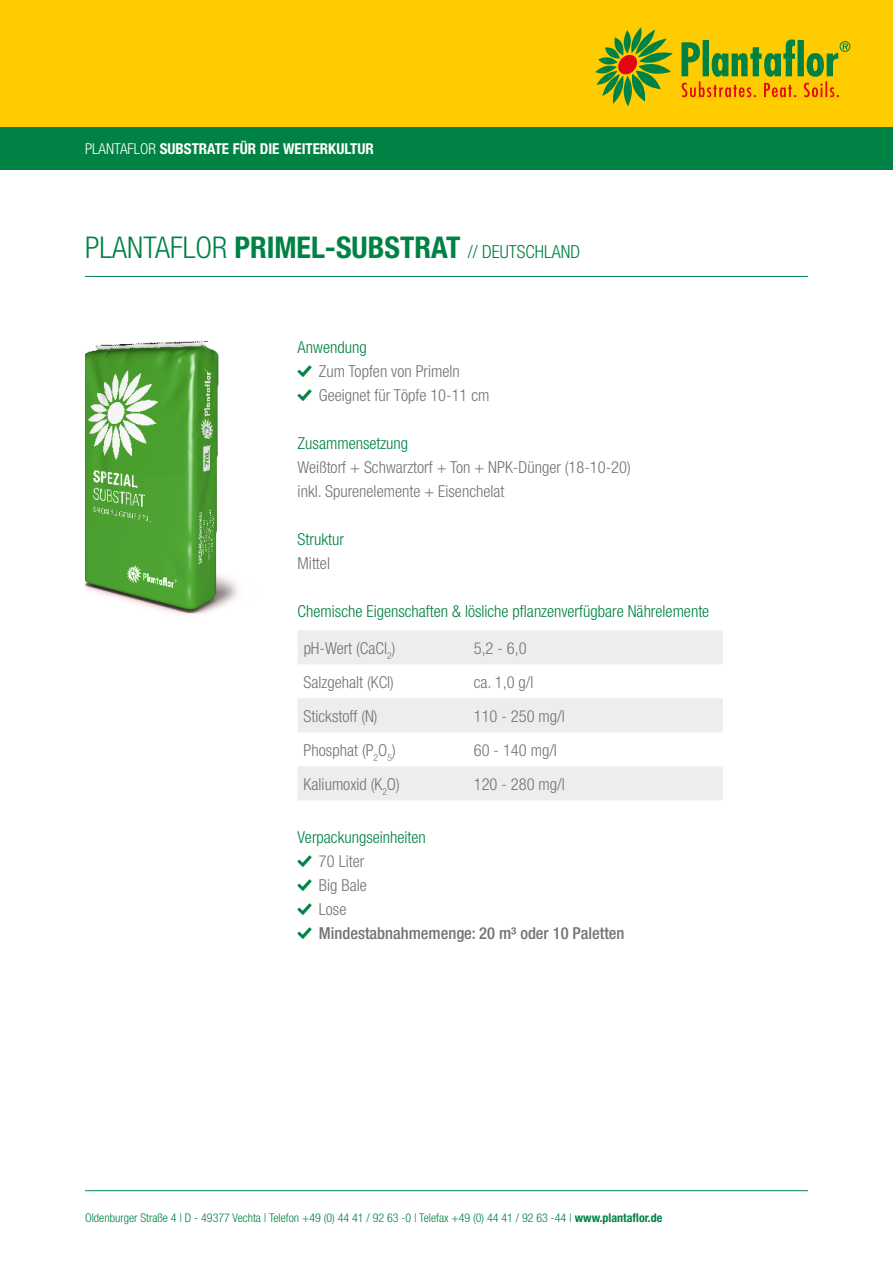
<style>
.page{position:relative;width:893px;height:1263px;background:#fff}
.page>*{position:absolute;margin:0;border:0;box-sizing:border-box;transform-origin:0 0}
.t1{font:700 condensed 30px "Helvetica Neue";color:#008244}
.t2{font:300 condensed 16.5px/24px "Helvetica Neue";color:#747373}
.t3{font:300 condensed 16.5px "Helvetica Neue";color:#008244}
.t4{font:500 condensed 16.5px "Helvetica Neue";color:#747373}
.t5{font:700 condensed 15px "Helvetica Neue";color:#fff}
.t6{font:300 condensed 12px "Helvetica Neue";color:#008244}
.s1{font-weight:300}
.s2{font-weight:300;font-size:18px}
.s3{font-weight:700}
</style>
<div class="page">
<div style="left:0;top:0;width:893px;height:128px;background:#fc0"></div>
<svg style="left:595px;top:27px;width:78px;height:79px"></svg>
<svg style="left:681px;top:39px;width:169px;height:58px"></svg>
<div style="left:0;top:128px;width:893px;height:42px;background:#008244"></div>
<hr style="left:85px;top:1190px;width:723px;height:1px;background:#008244">
<hr style="left:85px;top:276px;width:723px;height:1px;background:#008244">
<img style="left:85px;top:341px;width:153px;height:274px">
<svg style="left:298px;top:630px;width:425px;height:170px;fill:#ededed"></svg>
<p class="t5" style="left:85px;top:140px;width:290px"><span class="s1">PLANTAFLOR</span> SUBSTRATE FÜR DIE WEITERKULTUR</p>
<h1 class="t1" style="left:85px;top:229px;width:496px"><span class="s1">PLANTAFLOR</span> PRIMEL-SUBSTRAT <span class="s2">// DEUTSCHLAND</span></h1>
<p class="t3" style="left:298px;top:338px;width:71px">Anwendung</p>
<p class="t2" style="left:319px;top:359px;width:172px">Zum Topfen von Primeln<br>Geeignet für Töpfe 10-11 cm</p>
<p class="t3" style="left:298px;top:434px;width:112px">Zusammensetzung</p>
<p class="t2" style="left:298px;top:455px;width:335px">Weißtorf + Schwarztorf + Ton + NPK-Dünger (18-10-20) inkl. Spurenelemente + Eisenchelat</p>
<p class="t3" style="left:298px;top:530px;width:48px">Struktur</p>
<p class="t2" style="left:298px;top:551px;width:34px">Mittel</p>
<p class="t3" style="left:298px;top:602px;width:413px">Chemische Eigenschaften &amp; lösliche pflanzenverfügbare Nährelemente</p>
<p class="t2" style="left:304px;top:636px;width:93px">pH-Wert (CaCl<sub>2</sub>)</p>
<p class="t2" style="left:474px;top:636px;width:55px">5,2 - 6,0</p>
<p class="t2" style="left:304px;top:670px;width:92px">Salzgehalt (KCl)</p>
<p class="t2" style="left:474px;top:670px;width:61px">ca. 1,0 g/l</p>
<p class="t2" style="left:304px;top:704px;width:75px">Stickstoff (N)</p>
<p class="t2" style="left:474px;top:704px;width:93px">110 - 250 mg/l</p>
<p class="t2" style="left:304px;top:738px;width:94px">Phosphat (P<sub>2</sub>O<sub>5</sub>)</p>
<p class="t2" style="left:474px;top:738px;width:85px">60 - 140 mg/l</p>
<p class="t2" style="left:304px;top:772px;width:98px">Kaliumoxid (K<sub>2</sub>O)</p>
<p class="t2" style="left:474px;top:772px;width:93px">120 - 280 mg/l</p>
<p class="t3" style="left:298px;top:828px;width:130px">Verpackungseinheiten</p>
<p class="t2" style="left:319px;top:849px;width:49px">70 Liter<br>Big Bale<br>Lose</p>
<p class="t4" style="left:319px;top:924px;width:307px">Mindestabnahmemenge: 20 m³ oder 10 Paletten</p>
<p class="t6" style="left:85px;top:1210px;width:579px">Oldenburger Straße 4 | D - 49377 Vechta | Telefon +49 (0) 44 41 / 92 63 -0 | Telefax +49 (0) 44 41 / 92 63 -44 | <span class="s3">www.plantaflor.de</span></p>
</div>
